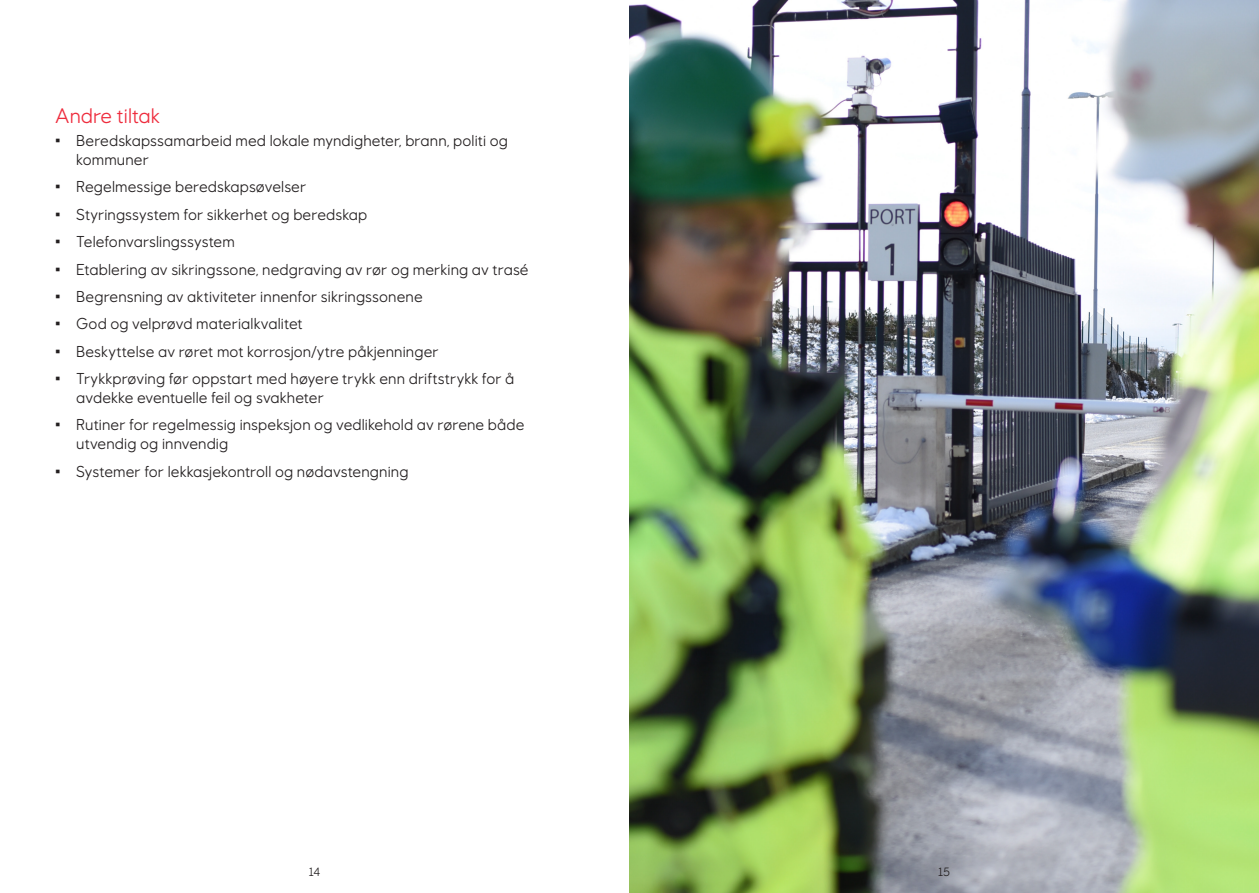
<style>
.page{position:relative;width:1259px;height:893px;background:#fff}
.page>*{position:absolute;margin:0;border:0;box-sizing:border-box;transform-origin:0 0}
.kapittel_liten{font:21px "Equinor";color:#ee2c3d}
.t1{font:15.75px/18.9px "Equinor";letter-spacing:.005em;color:#231f20}
.t2{font:12px "Equinor";color:#231f20}
</style>
<div class="page">
<img style="left:629px;top:0;width:630px;height:893px">
<p class="kapittel_liten" style="left:55px;top:103px;width:106px">Andre tiltak</p>
<p class="t1" style="left:76px;top:131px;width:433px;text-indent:-21px">∙ Beredskapssamarbeid med lokale myndigheter, brann, politi og kommuner</p>
<p class="t1" style="left:55px;top:177px;width:252px">∙ Regelmessige beredskapsøvelser</p>
<p class="t1" style="left:55px;top:205px;width:313px">∙ Styringssystem for sikkerhet og beredskap</p>
<p class="t1" style="left:55px;top:232px;width:181px">∙ Telefonvarslingssystem</p>
<p class="t1" style="left:55px;top:259px;width:475px">∙ Etablering av sikringssone, nedgraving av rør og merking av trasé</p>
<p class="t1" style="left:55px;top:287px;width:369px">∙ Begrensning av aktiviteter innenfor sikringssonene</p>
<p class="t1" style="left:55px;top:314px;width:249px">∙ God og velprøvd materialkvalitet</p>
<p class="t1" style="left:55px;top:342px;width:385px">∙ Beskyttelse av røret mot korrosjon/ytre påkjenninger</p>
<p class="t1" style="left:76px;top:369px;width:440px;text-indent:-21px">∙ Trykkprøving før oppstart med høyere trykk enn driftstrykk for å avdekke eventuelle feil og svakheter</p>
<p class="t1" style="left:76px;top:415px;width:450px;text-indent:-21px">∙ Rutiner for regelmessig inspeksjon og vedlikehold av rørene både utvendig og innvendig</p>
<p class="t1" style="left:55px;top:462px;width:355px">∙ Systemer for lekkasjekontroll og nødavstengning</p>
<p class="t2" style="left:309px;top:864px;width:13px">14</p>
<p class="t2" style="left:938px;top:864px;width:13px">15</p>
</div>
